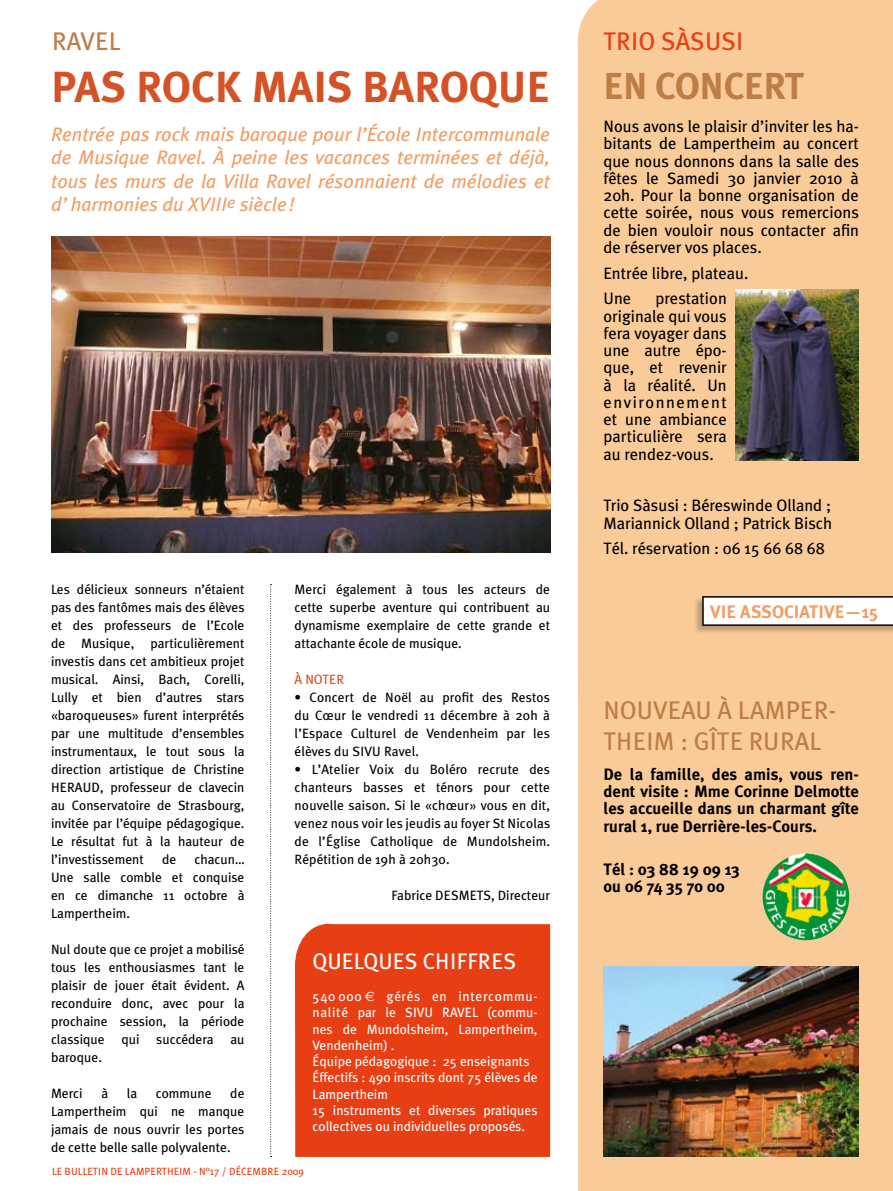
<style>
.page{position:relative;width:893px;height:1191px;background:#fff}
.page>*{position:absolute;margin:0;border:0;box-sizing:border-box;transform-origin:0 0}
.t1{font:700 43.5px "Meta Plus";color:#d55126}
.t2{font:700 37.5px "Meta Plus";letter-spacing:-.01em;color:#be7c46}
.t3{font:25.5px/30.6px "Meta Plus";color:#be7c46}
.t4{font:25.5px "Meta Plus";letter-spacing:.005em;color:#e83e13}
.t5{font:22.5px "Meta Plus";letter-spacing:.015em;color:#fff}
.t6{font:italic 19.5px/23.4px "Meta Plus";color:#f29d62;text-align:justify}
.t7{font:700 18px "Meta Plus";color:#f29d62}
.t8{font:16.5px/17.2px "Meta Plus";color:#000;text-align:justify}
.t9{font:700 16.5px/17.2px "Meta Plus";color:#000;text-align:justify}
.t10{font:13.5px/18px "Meta Plus";color:#000;text-align:justify}
.t11{font:13.5px/16.2px "Meta Plus";color:#fff}
.t12{font:13.5px "Meta Plus";color:#d55126}
.t13{font:10.5px "Meta Plus";letter-spacing:.005em;color:#e83e13}
.s1{font-family:"Euro Sans"}
</style>
<div class="page">
<div style="left:578px;top:0;width:315px;height:1191px;background:#f9cb99"></div>
<div style="left:578px;top:0;width:91px;height:92px;background:#f9cb99"></div>
<img style="left:51px;top:236px;width:499px;height:317px">
<div style="left:693px;top:595px;width:200px;height:40px;background:#000;opacity:.25"></div>
<svg style="left:702px;top:596px;width:191px;height:30px"></svg>
<svg style="left:270px;top:584px;width:2px;height:573px"></svg>
<div style="left:295px;top:924px;width:255px;height:233px;background:#e83e13"></div>
<img style="left:763px;top:853px;width:86px;height:87px;border-radius:50%">
<img style="left:603px;top:966px;width:256px;height:191px">
<img style="left:735px;top:289px;width:124px;height:172px">
<h3 class="t3" style="left:52px;top:25px;width:70px">RAVEL</h3>
<h1 class="t1" style="left:51px;top:62px;width:500px">PAS ROCK MAIS BAROQUE</h1>
<h3 class="t6" style="left:51px;top:122px;width:501px">Rentrée pas rock mais baroque pour l’École Intercommunale de Musique Ravel. À peine les vacances terminées et déjà, tous les murs de la Villa Ravel résonnaient de mélodies et d’harmonies du XVIII<sup>e</sup> siècle!</h3>
<p class="t10" style="left:51px;top:580px;width:195px">Les délicieux sonneurs n’étaient pas des fantômes mais des élèves et des professeurs de l’Ecole de Musique, particulièrement investis dans cet ambitieux projet musical. Ainsi, Bach, Corelli, Lully et bien d’autres stars «baroqueuses» furent interprétés par une multitude d’ensembles instrumentaux, le tout sous la direction artistique de Christine HERAUD, professeur de clavecin au Conservatoire de Strasbourg, invitée par l’équipe pédagogique.<br>Le résultat fut à la hauteur de l’investissement</p>
<p class="t10" style="left:162px;top:850px;width:16px">de</p>
<p class="t10" style="left:51px;top:850px;width:195px;text-indent:143px">chacun… Une salle comble et conquise en ce dimanche 11 octobre à Lampertheim.</p>
<p class="t10" style="left:51px;top:940px;width:195px">Nul doute que ce projet a mobilisé tous les enthousiasmes tant le plaisir de jouer était évident. A reconduire donc, avec pour la prochaine session, la période classique qui succédera au baroque.</p>
<p class="t10" style="left:51px;top:1084px;width:33px">Merci</p>
<p class="t10" style="left:101px;top:1084px;width:8px">à</p>
<p class="t10" style="left:127px;top:1084px;width:12px">la</p>
<p class="t10" style="left:156px;top:1084px;width:57px">commune</p>
<p class="t10" style="left:51px;top:1084px;width:195px;text-indent:179px">de Lampertheim qui ne manque jamais de nous ouvrir les portes de cette belle salle polyvalente.</p>
<p class="t10" style="left:295px;top:580px;width:257px">Merci également à tous les acteurs de cette superbe aventure qui contribuent au dynamisme exemplaire de cette grande et attachante école de musique.</p>
<p class="t12" style="left:295px;top:671px;width:51px">À NOTER</p>
<p class="t10" style="left:295px;top:688px;width:257px">• Concert de Noël au profit des Restos du Cœur le vendredi 11 décembre à 20h à l’Espace Culturel de Vendenheim par les élèves du SIVU Ravel.</p>
<p class="t10" style="left:295px;top:760px;width:257px">• L’Atelier Voix du Boléro recrute des chanteurs basses et ténors pour cette nouvelle saison. Si le «chœur» vous en dit, venez nous voir les jeudis au foyer St Nicolas de l’Église Catholique de Mundolsheim.<br>Répétition de 19h à 20h30.</p>
<p class="t10" style="left:391px;top:886px;width:160px">Fabrice DESMETS, Directeur</p>
<h3 class="t5" style="left:313px;top:948px;width:205px">QUELQUES CHIFFRES</h3>
<p class="t11" style="left:313px;top:988px;width:227px">540 000 <span class="s1">e</span> gérés en intercommu&shy;nalité par le SIVU RAVEL (commu&shy;nes de Mundolsheim, Lampertheim,<br>Vendenheim) .<br>Équipe pédagogique : 25 enseignants<br>Éffectifs : 490 inscrits dont 75 élèves de<br>Lampertheim<br>15 instruments et diverses pratiques collectives ou individuelles proposés.</p>
<p class="t13" style="left:52px;top:1165px;width:254px">LE BULLETIN DE LAMPERTHEIM - N°17 / DÉCEMBRE 2009</p>
<h3 class="t4" style="left:603px;top:26px;width:141px">TRIO SÀSUSI</h3>
<h2 class="t2" style="left:603px;top:64px;width:202px">EN CONCERT</h2>
<p class="t8" style="left:603px;top:118px;width:257px">Nous avons le plaisir d’inviter les ha&shy;bitants de Lampertheim au concert que nous donnons dans la salle des fêtes le Samedi 30 janvier 2010 à 20h. Pour la bonne organisation de cette soirée, nous vous remercions de bien vouloir nous contacter afin de réserver vos places.</p>
<p class="t8" style="left:603px;top:260px;width:146px;line-height:25.8px">Entrée libre, plateau.<br>Une</p>
<p class="t8" style="left:603px;top:290px;width:125px;text-indent:52px">prestation originale qui vous fera voyager dans une autre épo&shy;que, et revenir à la réalité. Un environnement et une ambiance particulière sera au rendez-vous.</p>
<p class="t8" style="left:603px;top:497px;width:230px">Trio Sàsusi : Béreswinde Olland ;<br>Mariannick Olland ; Patrick Bisch</p>
<p class="t8" style="left:603px;top:540px;width:223px">Tél. réservation : 06 15 66 68 68</p>
<h3 class="t7" style="left:710px;top:601px;width:169px">VIE ASSOCIATIVE—15</h3>
<h3 class="t3" style="left:603px;top:694px;width:234px">NOUVEAU À LAMPER-<br>THEIM : GÎTE RURAL</h3>
<p class="t9" style="left:603px;top:765px;width:257px">De la famille, des amis, vous ren&shy;dent visite : Mme Corinne Delmotte les accueille dans un charmant gîte rural 1, rue Derrière-les-Cours.</p>
<p class="t9" style="left:603px;top:860px;width:138px">Tél : 03 88 19 09 13 ou 06 74 35 70 00</p>
</div>
